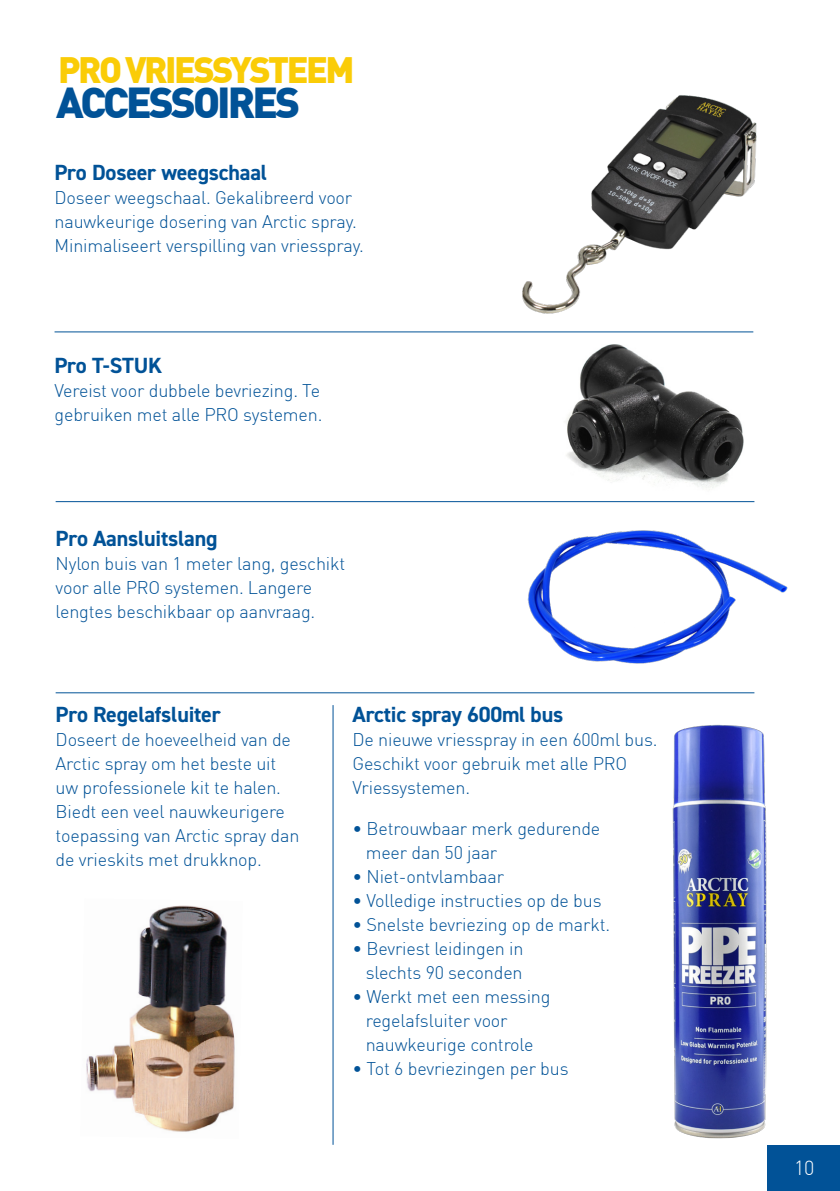
<style>
.page{position:relative;width:840px;height:1191px;background:#fff}
.page>*{position:absolute;margin:0;border:0;box-sizing:border-box;transform-origin:0 0}
.t1{font:900 42.4px "DIN";letter-spacing:-.07em;color:#015297}
.t2{font:900 36px "DIN";letter-spacing:-.07em;color:#facc07}
.t3{font:700 22px "DIN2014";letter-spacing:-.01em;color:#015297}
.t4{font:300 20px "DIN";color:#fff}
.t5{font:300 18px/24px "DIN";letter-spacing:-.01em;color:#015297}
</style>
<div class="page">
<img style="left:528px;top:331px;width:227px;height:172px">
<img style="left:86px;top:905px;width:149px;height:227px">
<hr style="left:54px;top:331px;width:698px;height:1px;background:#015297">
<hr style="left:56px;top:501px;width:698px;height:1px;background:#015297">
<hr style="left:56px;top:692px;width:698px;height:1px;background:#015297">
<img style="left:522px;top:95px;width:235px;height:219px">
<img style="left:527px;top:530px;width:261px;height:134px">
<div style="left:766px;top:1144px;width:73px;height:46px;background:#015297"></div>
<hr style="left:332px;top:705px;width:1px;height:439px;background:#015297">
<img style="left:672px;top:724px;width:95px;height:415px">
<p class="t2" style="left:58px;top:46px;width:298px">PRO VRIESSYSTEEM</p>
<p class="t1" style="left:56px;top:74px;width:245px">ACCESSOIRES</p>
<p class="t3" style="left:54px;top:158px;width:214px">Pro Doseer weegschaal</p>
<p class="t5" style="left:54px;top:186px;width:310px">Doseer weegschaal. Gekalibreerd voor nauwkeurige dosering van Arctic spray.<br>Minimaliseert verspilling van vriesspray.</p>
<p class="t3" style="left:54px;top:350px;width:109px">Pro T-STUK</p>
<p class="t5" style="left:54px;top:378px;width:269px">Vereist voor dubbele bevriezing. Te gebruiken met alle PRO systemen.</p>
<p class="t3" style="left:56px;top:523px;width:163px">Pro Aansluitslang</p>
<p class="t5" style="left:56px;top:551px;width:291px">Nylon buis van 1 meter lang, geschikt voor alle PRO systemen. Langere lengtes beschikbaar op aanvraag.</p>
<p class="t3" style="left:56px;top:700px;width:166px">Pro Regelafsluiter</p>
<p class="t5" style="left:56px;top:727px;width:245px">Doseert de hoeveelheid van de<br>Arctic spray om het beste uit uw professionele kit te halen.<br>Biedt een veel nauwkeurigere toepassing van Arctic spray dan de vrieskits met drukknop.</p>
<p class="t3" style="left:352px;top:700px;width:212px">Arctic spray 600ml bus</p>
<p class="t5" style="left:352px;top:727px;width:306px">De nieuwe vriesspray in een 600ml bus.<br>Geschikt voor gebruik met alle PRO<br>Vriessystemen.</p>
<p class="t5" style="left:352px;top:816px;width:249px">• Betrouwbaar merk gedurende</p>
<p class="t5" style="left:365px;top:840px;width:133px">meer dan 50 jaar</p>
<p class="t5" style="left:352px;top:864px;width:153px">• Niet-ontvlambaar</p>
<p class="t5" style="left:352px;top:888px;width:250px">• Volledige instructies op de bus</p>
<p class="t5" style="left:352px;top:912px;width:259px">• Snelste bevriezing op de markt.</p>
<p class="t5" style="left:352px;top:936px;width:172px">• Bevriest leidingen in</p>
<p class="t5" style="left:365px;top:960px;width:158px">slechts 90 seconden</p>
<p class="t5" style="left:352px;top:984px;width:199px">• Werkt met een messing</p>
<p class="t5" style="left:365px;top:1008px;width:143px">regelafsluiter voor</p>
<p class="t5" style="left:365px;top:1032px;width:169px">nauwkeurige controle</p>
<p class="t5" style="left:352px;top:1056px;width:217px">• Tot 6 bevriezingen per bus</p>
<p class="t4" style="left:793px;top:1155px;width:22px">10</p>
</div>
